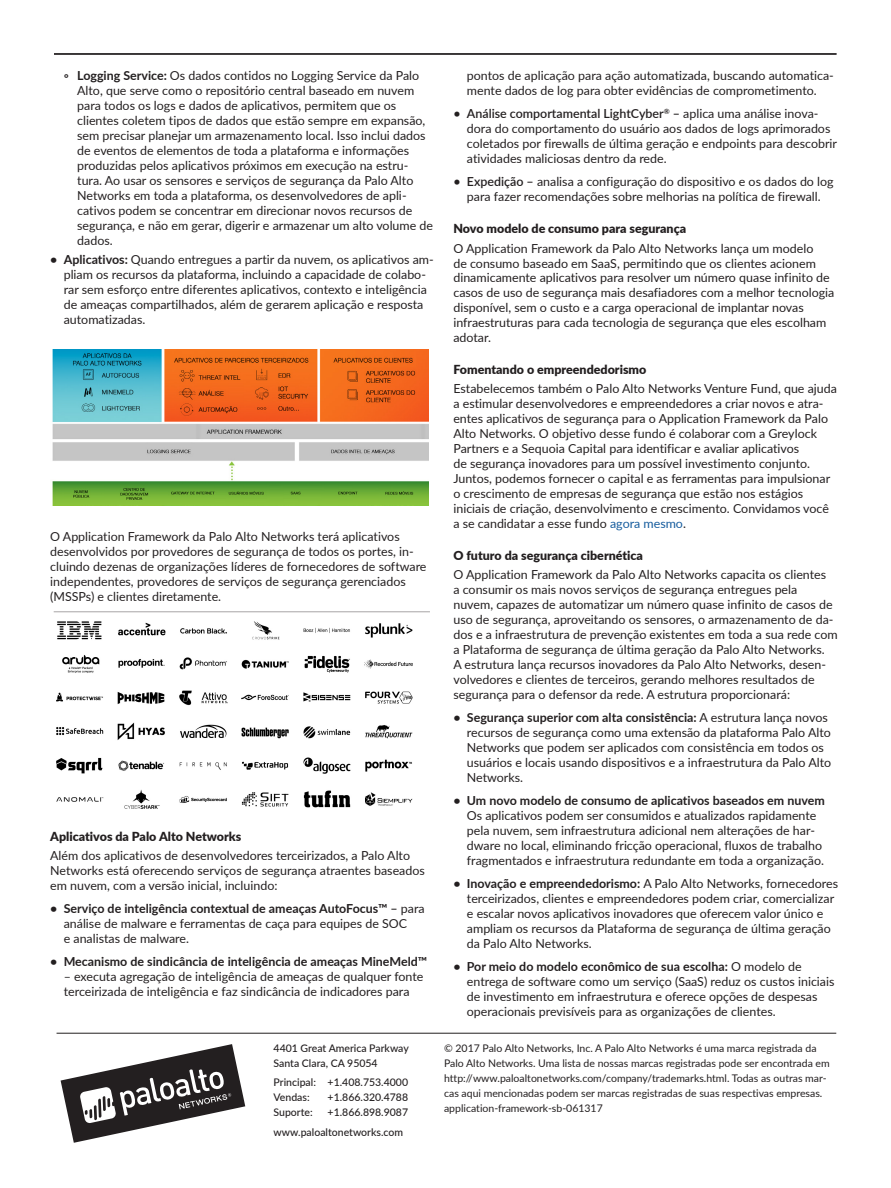
<style>
.page{position:relative;width:891px;height:1188px;background:#fff}
.page>*{position:absolute;margin:0;border:0;box-sizing:border-box;transform-origin:0 0}
.body_text_-_no_basel{font:12.45px/15px "Lato";color:#231f20}
.bullets_tier_1{font:12.45px/15px "Lato";color:#231f20}
.Bullets-tier_1-lead{font:12.45px/15px "Lato";color:#231f20}
.bullets_tier2{font:12.45px/15px "Lato";color:#231f20}
.subhead_tier_1{font:900 12.45px "Lato";color:#231f20}
.Bullets-tier_1-lead-2{font:700 12.45px "Lato";color:#231f20}
.trademark-contact_te{font:10.5px/15px "Lato";color:#231f20}
.t1{font:500 10.5px "Lato";color:#231f20}
.s1{font-weight:700}
.s2{font-weight:600}
.s3{color:#175d9e}
</style>
<div class="page">
<svg style="left:61px;top:1044px;width:184px;height:99px"></svg>
<hr style="left:57px;top:1033px;width:779px;height:1px;background:#231f20">
<img style="left:52px;top:350px;width:376px;height:156px">
<img style="left:56px;top:622px;width:356px;height:187px">
<hr style="left:54px;top:612px;width:376px;height:1px;background:#231f20">
<hr style="left:54px;top:54px;width:782px;height:1px;background:#231f20">
<p class="bullets_tier2" style="left:77px;top:68px;width:357px;text-indent:-14px"><span class="s1">◦ Logging Service:</span> Os dados contidos no Logging Service da Palo Alto, que serve como o repositório central baseado em nuvem para todos os logs e dados de aplicativos, permitem que os clientes coletem tipos de dados que estão sempre em expansão, sem precisar planejar um armazenamento local. Isso inclui dados de eventos de elementos de toda a plataforma e informações produzidas pelos aplicativos próximos em execução na estru&shy;tura. Ao usar os sensores e serviços de segurança da Palo Alto Networks em toda a plataforma, os desenvolvedores de apli&shy;cativos podem se concentrar em direcionar novos recursos de segurança, e não em gerar, digerir e armazenar um alto volume de dados.</p>
<p class="Bullets-tier_1-lead" style="left:64px;top:251px;width:372px;text-indent:-14px"><span class="s1">• Aplicativos:</span> Quando entregues a partir da nuvem, os aplicativos am&shy;pliam os recursos da plataforma, incluindo a capacidade de colabo&shy;rar sem esforço entre diferentes aplicativos, contexto e inteligência de ameaças compartilhados, além de gerarem aplicação e resposta automatizadas.</p>
<p class="body_text_-_no_basel" style="left:50px;top:529px;width:378px">O Application Framework da Palo Alto Networks terá aplicativos desenvolvidos por provedores de segurança de todos os portes, in&shy;cluindo dezenas de organizações líderes de fornecedores de software independentes, provedores de serviços de segurança gerenciados (MSSPs) e clientes diretamente.</p>
<p class="subhead_tier_1" style="left:50px;top:827px;width:193px">Aplicativos da Palo Alto Networks</p>
<p class="body_text_-_no_basel" style="left:50px;top:847px;width:376px">Além dos aplicativos de desenvolvedores terceirizados, a Palo Alto<br>Networks está oferecendo serviços de segurança atraentes baseados em nuvem, com a versão inicial, incluindo:</p>
<p class="Bullets-tier_1-lead" style="left:64px;top:901px;width:362px;text-indent:-14px"><span class="s1">• Serviço de inteligência contextual de ameaças AutoFocus™</span> <span class="s2">–</span> para análise de malware e ferramentas de caça para equipes de SOC<br>e analistas de malware.</p>
<p class="Bullets-tier_1-lead-2" style="left:50px;top:952px;width:379px">• Mecanismo de sindicância de inteligência de ameaças MineMeld™</p>
<p class="Bullets-tier_1-lead" style="left:64px;top:969px;width:361px">– executa agregação de inteligência de ameaças de qualquer fonte terceirizada de inteligência e faz sindicância de indicadores para</p>
<p class="t1" style="left:274px;top:1040px;width:137px">4401 Great America Parkway</p>
<p class="t1" style="left:274px;top:1055px;width:106px">Santa Clara, CA 95054</p>
<p class="t1" style="left:274px;top:1075px;width:136px">Principal: +1.408.753.4000</p>
<p class="t1" style="left:274px;top:1090px;width:38px">Vendas:</p>
<p class="t1" style="left:328px;top:1090px;width:82px">+1.866.320.4788</p>
<p class="t1" style="left:274px;top:1105px;width:41px">Suporte:</p>
<p class="t1" style="left:328px;top:1105px;width:82px">+1.866.898.9087</p>
<p class="t1" style="left:274px;top:1124px;width:131px">www.paloaltonetworks.com</p>
<p class="Bullets-tier_1-lead" style="left:467px;top:68px;width:369px">pontos de aplicação para ação automatizada, buscando automatica&shy;mente dados de log para obter evidências de comprometimento.</p>
<p class="Bullets-tier_1-lead" style="left:467px;top:106px;width:372px;text-indent:-14px"><span class="s2">• Análise comportamental LightCyber</span><sup>®</sup> <span class="s2">–</span> aplica uma análise inova&shy;dora do comportamento do usuário aos dados de logs aprimorados coletados por firewalls de última geração e endpoints para descobrir atividades maliciosas dentro da rede.</p>
<p class="Bullets-tier_1-lead" style="left:453px;top:174px;width:382px;text-align:center"><span class="s2">• Expedição –</span> analisa a configuração do dispositivo e os dados do log para fazer recomendações sobre melhorias na política de firewall.</p>
<p class="subhead_tier_1" style="left:453px;top:220px;width:234px">Novo modelo de consumo para segurança</p>
<p class="body_text_-_no_basel" style="left:453px;top:240px;width:382px">O Application Framework da Palo Alto Networks lança um modelo<br>de consumo baseado em SaaS, permitindo que os clientes acionem dinamicamente aplicativos para resolver um número quase infinito de casos de uso de segurança mais desafiadores com a melhor tecnologia disponível, sem o custo e a carga operacional de implantar novas infraestruturas para cada tecnologia de segurança que eles escolham adotar.</p>
<p class="subhead_tier_1" style="left:453px;top:360px;width:194px">Fomentando o empreendedorismo</p>
<p class="body_text_-_no_basel" style="left:453px;top:381px;width:385px">Estabelecemos também o Palo Alto Networks Venture Fund, que ajuda a estimular desenvolvedores e empreendedores a criar novos e atra&shy;entes aplicativos de segurança para o Application Framework da Palo Alto Networks. O objetivo desse fundo é colaborar com a Greylock Partners e a Sequoia Capital para identificar e avaliar aplicativos<br>de segurança inovadores para um possível investimento conjunto.<br>Juntos, podemos fornecer o capital e as ferramentas para impulsionar o crescimento de empresas de segurança que estão nos estágios iniciais de criação, desenvolvimento e crescimento. Convidamos você a se candidatar a esse fundo <span class="s3">agora mesmo</span>.</p>
<p class="subhead_tier_1" style="left:453px;top:546px;width:191px">O futuro da segurança cibernética</p>
<p class="body_text_-_no_basel" style="left:453px;top:567px;width:386px">O Application Framework da Palo Alto Networks capacita os clientes<br>a consumir os mais novos serviços de segurança entregues pela nuvem, capazes de automatizar um número quase infinito de casos de uso de segurança, aproveitando os sensores, o armazenamento de da&shy;dos e a infraestrutura de prevenção existentes em toda a sua rede com a Plataforma de segurança de última geração da Palo Alto Networks.<br>A estrutura lança recursos inovadores da Palo Alto Networks, desen&shy;volvedores e clientes de terceiros, gerando melhores resultados de segurança para o defensor da rede. A estrutura proporcionará:</p>
<p class="bullets_tier_1" style="left:467px;top:709px;width:366px;text-indent:-14px"><span class="s1">• Segurança superior com alta consistência:</span> A estrutura lança novos recursos de segurança como uma extensão da plataforma Palo Alto Networks que podem ser aplicados com consistência em todos os usuários e locais usando dispositivos e a infraestrutura da Palo Alto Networks.</p>
<p class="bullets_tier_1" style="left:467px;top:792px;width:359px;text-indent:-14px"><span class="s1">• Um novo modelo de consumo de aplicativos baseados em nuvem </span>Os aplicativos podem ser consumidos e atualizados rapidamente pela nuvem, sem infraestrutura adicional nem alterações de har&shy;dware no local, eliminando fricção operacional, fluxos de trabalho fragmentados e infraestrutura redundante em toda a organização.</p>
<p class="bullets_tier_1" style="left:467px;top:875px;width:373px;text-indent:-14px"><span class="s1">• Inovação e empreendedorismo:</span> A Palo Alto Networks, fornecedores terceirizados, clientes e empreendedores podem criar, comercializar e escalar novos aplicativos inovadores que oferecem valor único e ampliam os recursos da Plataforma de segurança de última geração da Palo Alto Networks.</p>
<p class="bullets_tier_1" style="left:467px;top:958px;width:369px;text-indent:-14px"><span class="s1">• Por meio do modelo econômico de sua escolha:</span> O modelo de entrega de software como um serviço (SaaS) reduz os custos iniciais de investimento em infraestrutura e oferece opções de despesas operacionais previsíveis para as organizações de clientes.</p>
<p class="trademark-contact_te" style="left:444px;top:1040px;width:387px">© 2017 Palo Alto Networks, Inc. A Palo Alto Networks é uma marca registrada da Palo Alto Networks. Uma lista de nossas marcas registradas pode ser encontrada em http://www.paloaltonetworks.com/company/trademarks.html. Todas as outras mar&shy;cas aqui mencionadas podem ser marcas registradas de suas respectivas empresas. application-framework-sb-061317</p>
</div>
